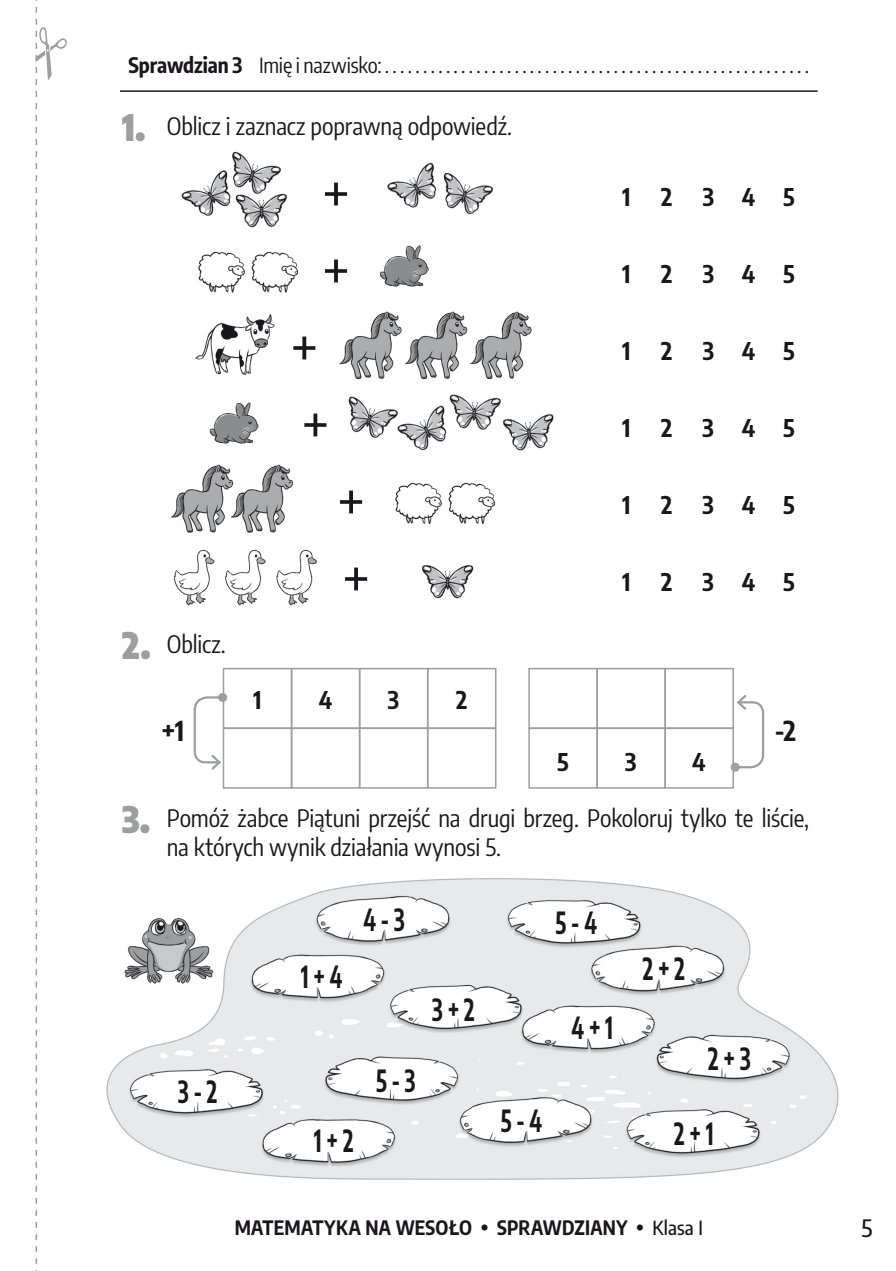
<style>
.page{position:relative;width:896px;height:1271px;background:#fff}
.page>*{position:absolute;margin:0;border:0;box-sizing:border-box;transform-origin:0 0}
.t1{font:900 36px "Encode Sans Condensed";color:#9d9ea0}
.t2{font:700 30px "Encode Sans Condensed";color:#1a171c;scale:.75 1}
.t3{font:700 27px "Encode Sans Condensed";color:#1a171c}
.t4{font:24px/28.8px "Encode Sans Condensed";letter-spacing:-.005em;color:#1a171c}
.t5{font:700 24px "Encode Sans Condensed";letter-spacing:1.16em;color:#1a171c}
.t6{font:500 24px "Encode Sans Condensed";color:#1a171c}
.t7{font:21px "Encode Sans Condensed";letter-spacing:-.01em;color:#1a171c}
.t8{font:700 19.5px "Encode Sans Condensed";letter-spacing:.015em;color:#1a171c}
.s1{font-weight:700}
.s2{font-weight:900;font-size:36px;color:#9d9ea0}
.s3{font-weight:500}
</style>
<div class="page">
<hr style="left:120px;top:90px;width:697px;height:2px;background:#1a171c">
<svg style="left:36px;top:0;width:31px;height:1271px"></svg>
<div style="left:664px;top:668px;width:70px;height:61px;border:2px solid #9d9ea0"></div>
<div style="left:664px;top:727px;width:70px;height:61px;border:2px solid #9d9ea0"></div>
<div style="left:596px;top:668px;width:70px;height:61px;border:2px solid #9d9ea0"></div>
<div style="left:596px;top:727px;width:70px;height:61px;border:2px solid #9d9ea0"></div>
<div style="left:528px;top:668px;width:70px;height:61px;border:2px solid #9d9ea0"></div>
<div style="left:528px;top:727px;width:70px;height:61px;border:2px solid #9d9ea0"></div>
<div style="left:730px;top:763px;width:9px;height:9px;background:#9d9ea0;border-radius:50%"></div>
<svg style="left:733px;top:693px;width:32px;height:76px"></svg>
<div style="left:223px;top:668px;width:69px;height:61px;border:2px solid #9d9ea0"></div>
<div style="left:223px;top:727px;width:69px;height:61px;border:2px solid #9d9ea0"></div>
<div style="left:427px;top:668px;width:69px;height:61px;border:2px solid #9d9ea0"></div>
<div style="left:427px;top:727px;width:69px;height:61px;border:2px solid #9d9ea0"></div>
<div style="left:359px;top:668px;width:69px;height:61px;border:2px solid #9d9ea0"></div>
<div style="left:359px;top:727px;width:69px;height:61px;border:2px solid #9d9ea0"></div>
<div style="left:291px;top:668px;width:69px;height:61px;border:2px solid #9d9ea0"></div>
<div style="left:291px;top:727px;width:69px;height:61px;border:2px solid #9d9ea0"></div>
<svg style="left:218px;top:693px;width:9px;height:9px"></svg>
<svg style="left:193px;top:695px;width:32px;height:77px"></svg>
<img style="left:171px;top:151px;width:383px;height:455px">
<svg style="left:325px;top:183px;width:22px;height:22px"></svg>
<svg style="left:325px;top:260px;width:22px;height:22px"></svg>
<svg style="left:340px;top:490px;width:22px;height:23px"></svg>
<svg style="left:345px;top:567px;width:22px;height:23px"></svg>
<svg style="left:293px;top:336px;width:22px;height:23px"></svg>
<svg style="left:304px;top:413px;width:22px;height:23px"></svg>
<img style="left:106px;top:878px;width:733px;height:302px">
<p class="t7" style="left:128px;top:50px;width:682px"><span class="s1">Sprawdzian 3</span> Imię i nazwisko: . . . . . . . . . . . . . . . . . . . . . . . . . . . . . . . . . . . . . . . . . . . . . . . . . . . . . . . .</p>
<p class="t4" style="left:167px;top:110px;width:347px">Oblicz i zaznacz poprawną odpowiedź.</p>
<h1 class="t1" style="left:122px;top:99px;width:25px">1.</h1>
<p class="t5" style="left:622px;top:179px;width:10px">1</p>
<p class="t5" style="left:661px;top:179px;width:13px">2</p>
<p class="t5" style="left:702px;top:179px;width:93px">345</p>
<p class="t5" style="left:622px;top:256px;width:10px">1</p>
<p class="t5" style="left:661px;top:256px;width:13px">2</p>
<p class="t5" style="left:702px;top:256px;width:93px">345</p>
<p class="t5" style="left:622px;top:333px;width:10px">1</p>
<p class="t5" style="left:661px;top:333px;width:13px">2</p>
<p class="t5" style="left:702px;top:333px;width:93px">345</p>
<p class="t5" style="left:622px;top:410px;width:10px">1</p>
<p class="t5" style="left:661px;top:410px;width:13px">2</p>
<p class="t5" style="left:702px;top:410px;width:93px">345</p>
<p class="t5" style="left:622px;top:487px;width:10px">1</p>
<p class="t5" style="left:661px;top:487px;width:13px">2</p>
<p class="t5" style="left:702px;top:487px;width:93px">345</p>
<p class="t4" style="left:122px;top:628px;width:105px"><span class="s2">2.</span> Oblicz.</p>
<p class="t3" style="left:162px;top:711px;width:24px">+1</p>
<p class="t5" style="left:253px;top:681px;width:10px">1</p>
<p class="t5" style="left:456px;top:681px;width:13px">2</p>
<p class="t5" style="left:319px;top:681px;width:15px">4</p>
<p class="t5" style="left:388px;top:681px;width:13px">3</p>
<p class="t5" style="left:622px;top:564px;width:10px">1</p>
<p class="t5" style="left:661px;top:564px;width:13px">2</p>
<p class="t5" style="left:702px;top:564px;width:93px">345</p>
<p class="t5" style="left:557px;top:744px;width:13px">5</p>
<p class="t5" style="left:625px;top:744px;width:13px">3</p>
<p class="t5" style="left:692px;top:744px;width:15px">4</p>
<p class="t3" style="left:774px;top:711px;width:23px">-2</p>
<h1 class="t1" style="left:122px;top:791px;width:29px">3.</h1>
<p class="t4" style="left:167px;top:803px;width:644px">Pomóż żabce Piątuni przejść na drugi brzeg. Pokoloruj tylko te liście, na których wynik działania wynosi 5.</p>
<p class="t2" style="left:178px;top:1069px;width:54px">3 - 2</p>
<p class="t2" style="left:363px;top:897px;width:57px">4 - 3</p>
<p class="t2" style="left:555px;top:900px;width:57px">5 - 4</p>
<p class="t2" style="left:301px;top:954px;width:57px">1 + 4</p>
<p class="t2" style="left:314px;top:1118px;width:54px">1 + 2</p>
<p class="t2" style="left:432px;top:987px;width:58px">3 + 2</p>
<p class="t2" style="left:376px;top:1057px;width:54px">5 - 3</p>
<p class="t2" style="left:501px;top:1097px;width:57px">5 - 4</p>
<p class="t2" style="left:571px;top:1005px;width:57px">4 + 1</p>
<p class="t2" style="left:642px;top:946px;width:58px">2 + 2</p>
<p class="t2" style="left:708px;top:1036px;width:58px">2 + 3</p>
<p class="t2" style="left:674px;top:1111px;width:54px">2 + 1</p>
<p class="t8" style="left:235px;top:1212px;width:470px">MATEMATYKA NA WESOŁO • SPRAWDZIANY • <span class="s3">Klasa I</span></p>
<p class="t6" style="left:861px;top:1210px;width:12px">5</p>
</div>
